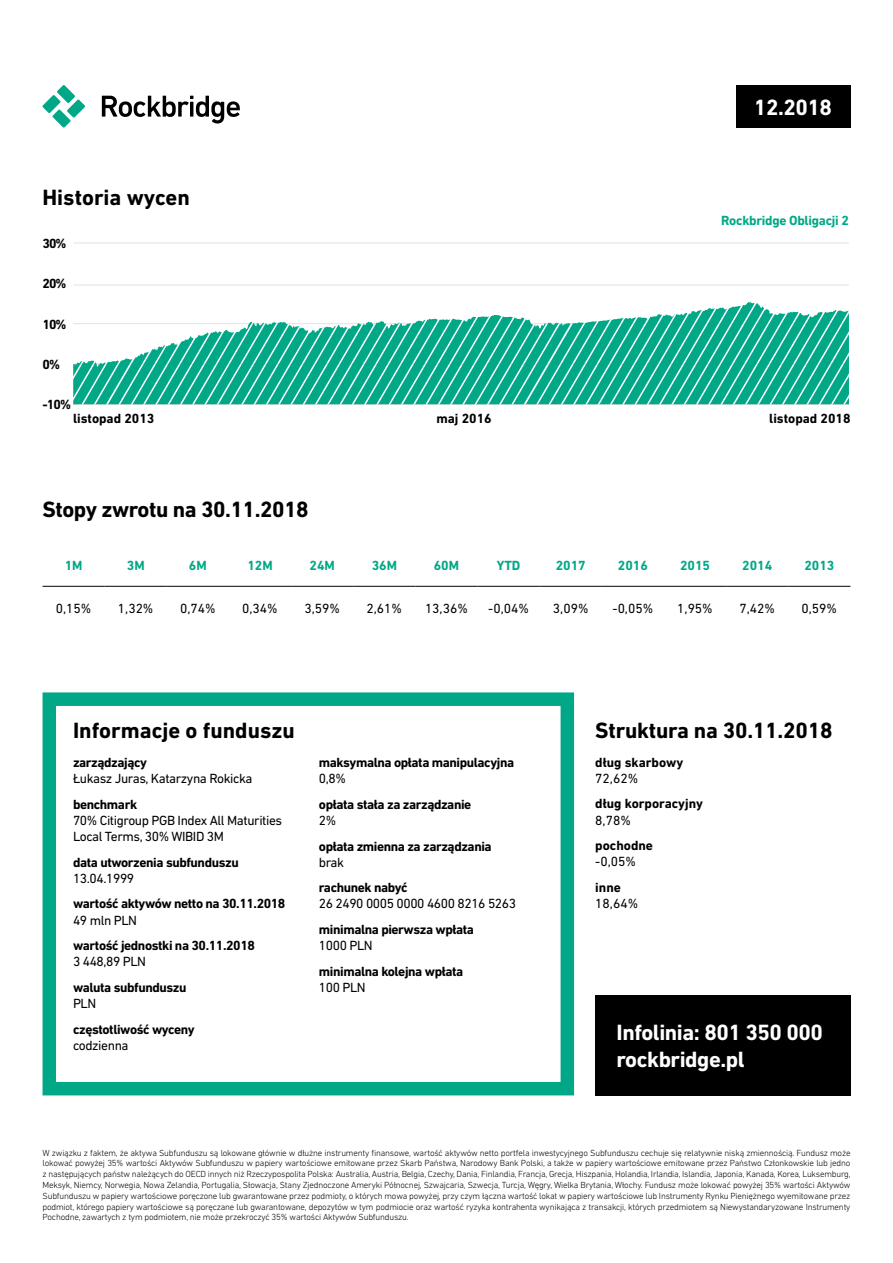
<style>
.page{position:relative;width:893px;height:1263px;background:#fff}
.page>*{position:absolute;margin:0;border:0;box-sizing:border-box;transform-origin:0 0}
.t1{font:700 22.5px "DIN Next LT Pro";letter-spacing:-.01em;color:#000}
.t2{font:700 22.5px/27px "DIN Next LT Pro";letter-spacing:-.02em;color:#fff}
.t3{font:700 13.5px "DIN Next LT Pro";letter-spacing:-.03em;color:#000}
.t4{font:13.5px/16.2px "DIN Next LT Pro";letter-spacing:-.03em;color:#000}
.t5{font:700 13.5px "DIN Next LT Pro";color:#000}
.t6{font:700 13.5px "DIN Next LT Pro";color:#00a887}
.t7{font:700 13.5px "DIN Next LT Pro";letter-spacing:-.02em;color:#00a887}
.t8{font:300 9px/10.8px "DIN Next LT Pro";letter-spacing:-.02em;color:#000;text-align:justify}
</style>
<div class="page">
<div style="left:595px;top:995px;width:255px;height:100px;background:#000"></div>
<svg style="left:42px;top:85px;width:43px;height:43px"></svg>
<svg style="left:102px;top:96px;width:138px;height:28px"></svg>
<div style="left:736px;top:85px;width:114px;height:43px;background:#000"></div>
<div style="left:43px;top:692px;width:531px;height:403px;border:14px solid #00a887"></div>
<hr style="left:73px;top:404px;width:776px;height:1px;background:#e3e3e3">
<hr style="left:73px;top:243px;width:776px;height:1px;background:#e3e3e3">
<svg style="left:73px;top:302px;width:776px;height:102px;fill:#00a887"></svg>
<hr style="left:73px;top:285px;width:776px;height:1px;background:#e3e3e3">
<hr style="left:43px;top:586px;width:62px;height:1px;background:#000">
<hr style="left:105px;top:586px;width:62px;height:1px;background:#000">
<hr style="left:167px;top:586px;width:62px;height:1px;background:#000">
<hr style="left:229px;top:586px;width:62px;height:1px;background:#000">
<hr style="left:291px;top:586px;width:62px;height:1px;background:#000">
<hr style="left:353px;top:586px;width:62px;height:1px;background:#000">
<hr style="left:415px;top:586px;width:63px;height:1px;background:#000">
<hr style="left:478px;top:586px;width:62px;height:1px;background:#000">
<hr style="left:540px;top:586px;width:62px;height:1px;background:#000">
<hr style="left:602px;top:586px;width:62px;height:1px;background:#000">
<hr style="left:664px;top:586px;width:62px;height:1px;background:#000">
<hr style="left:726px;top:586px;width:62px;height:1px;background:#000">
<hr style="left:788px;top:586px;width:62px;height:1px;background:#000">
<h1 class="t1" style="left:43px;top:185px;width:149px">Historia wycen</h1>
<h2 class="t3" style="left:43px;top:235px;width:26px">30%</h2>
<h2 class="t3" style="left:43px;top:276px;width:26px">20%</h2>
<h2 class="t3" style="left:43px;top:316px;width:26px">10%</h2>
<h2 class="t3" style="left:43px;top:356px;width:19px">0%</h2>
<h2 class="t3" style="left:43px;top:397px;width:30px">-10%</h2>
<h1 class="t2" style="left:754px;top:94px;width:80px">12.2018</h1>
<h2 class="t7" style="left:721px;top:213px;width:129px">Rockbridge Obligacji 2</h2>
<h2 class="t5" style="left:73px;top:411px;width:83px">listopad 2013</h2>
<h2 class="t3" style="left:436px;top:411px;width:57px">maj 2016</h2>
<h2 class="t5" style="left:769px;top:411px;width:83px">listopad 2018</h2>
<h1 class="t1" style="left:43px;top:496px;width:268px">Stopy zwrotu na 30.11.2018</h1>
<h2 class="t6" style="left:65px;top:557px;width:19px">1M</h2>
<h2 class="t6" style="left:127px;top:557px;width:19px">3M</h2>
<h2 class="t6" style="left:189px;top:557px;width:19px">6M</h2>
<h2 class="t6" style="left:247px;top:557px;width:27px">12M</h2>
<h2 class="t6" style="left:309px;top:557px;width:27px">24M</h2>
<h2 class="t6" style="left:372px;top:557px;width:27px">36M</h2>
<h2 class="t6" style="left:434px;top:557px;width:27px">60M</h2>
<h2 class="t6" style="left:497px;top:557px;width:25px">YTD</h2>
<h2 class="t6" style="left:556px;top:557px;width:32px">2017</h2>
<h2 class="t6" style="left:618px;top:557px;width:32px">2016</h2>
<h2 class="t6" style="left:680px;top:557px;width:32px">2015</h2>
<h2 class="t6" style="left:742px;top:557px;width:32px">2014</h2>
<h2 class="t6" style="left:804px;top:557px;width:32px">2013</h2>
<h2 class="t4" style="left:56px;top:600px;width:37px">0,15%</h2>
<h2 class="t4" style="left:118px;top:600px;width:37px">1,32%</h2>
<h2 class="t4" style="left:180px;top:600px;width:37px">0,74%</h2>
<h2 class="t4" style="left:242px;top:600px;width:37px">0,34%</h2>
<h2 class="t4" style="left:304px;top:600px;width:37px">3,59%</h2>
<h2 class="t4" style="left:366px;top:600px;width:37px">2,61%</h2>
<h2 class="t4" style="left:425px;top:600px;width:44px">13,36%</h2>
<h2 class="t4" style="left:488px;top:600px;width:42px">-0,04%</h2>
<h2 class="t4" style="left:553px;top:600px;width:37px">3,09%</h2>
<h2 class="t4" style="left:612px;top:600px;width:42px">-0,05%</h2>
<h2 class="t4" style="left:677px;top:600px;width:37px">1,95%</h2>
<h2 class="t4" style="left:739px;top:600px;width:37px">7,42%</h2>
<h2 class="t4" style="left:801px;top:600px;width:37px">0,59%</h2>
<h1 class="t1" style="left:73px;top:718px;width:223px">Informacje o funduszu</h1>
<h2 class="t3" style="left:73px;top:755px;width:76px">zarządzający</h2>
<h2 class="t4" style="left:73px;top:770px;width:181px">Łukasz Juras, Katarzyna Rokicka</h2>
<h2 class="t3" style="left:73px;top:796px;width:66px">benchmark</h2>
<h2 class="t4" style="left:73px;top:812px;width:211px">70% Citigroup PGB Index All Maturities<br>Local Terms, 30% WIBID 3M</h2>
<h2 class="t3" style="left:73px;top:854px;width:167px">data utworzenia subfunduszu</h2>
<h2 class="t4" style="left:73px;top:870px;width:63px">13.04.1999</h2>
<h2 class="t3" style="left:73px;top:896px;width:214px">wartość aktywów netto na 30.11.2018</h2>
<h2 class="t4" style="left:73px;top:912px;width:66px">49 mln PLN</h2>
<h2 class="t3" style="left:73px;top:938px;width:183px">wartość jednostki na 30.11.2018</h2>
<h2 class="t4" style="left:73px;top:953px;width:75px">3 448,89 PLN</h2>
<h2 class="t3" style="left:73px;top:979px;width:115px">waluta subfunduszu</h2>
<h2 class="t4" style="left:73px;top:995px;width:25px">PLN</h2>
<h2 class="t3" style="left:73px;top:1021px;width:123px">częstotliwość wyceny</h2>
<h2 class="t4" style="left:73px;top:1037px;width:57px">codzienna</h2>
<h2 class="t3" style="left:319px;top:755px;width:197px">maksymalna opłata manipulacyjna</h2>
<h2 class="t4" style="left:319px;top:770px;width:29px">0,8%</h2>
<h2 class="t3" style="left:319px;top:796px;width:154px">opłata stała za zarządzanie</h2>
<h2 class="t4" style="left:319px;top:812px;width:19px">2%</h2>
<h2 class="t3" style="left:319px;top:838px;width:174px">opłata zmienna za zarządzania</h2>
<h2 class="t4" style="left:319px;top:854px;width:27px">brak</h2>
<h2 class="t3" style="left:319px;top:880px;width:90px">rachunek nabyć</h2>
<h2 class="t4" style="left:319px;top:895px;width:199px">26 2490 0005 0000 4600 8216 5263</h2>
<h2 class="t3" style="left:319px;top:921px;width:157px">minimalna pierwsza wpłata</h2>
<h2 class="t4" style="left:319px;top:937px;width:55px">1000 PLN</h2>
<h2 class="t3" style="left:319px;top:963px;width:146px">minimalna kolejna wpłata</h2>
<h2 class="t4" style="left:319px;top:979px;width:48px">100 PLN</h2>
<h1 class="t1" style="left:595px;top:718px;width:239px">Struktura na 30.11.2018</h1>
<h2 class="t5" style="left:595px;top:754px;width:89px">dług skarbowy</h2>
<h2 class="t4" style="left:595px;top:770px;width:44px">72,62%</h2>
<h2 class="t5" style="left:595px;top:796px;width:109px">dług korporacyjny</h2>
<h2 class="t4" style="left:595px;top:812px;width:37px">8,78%</h2>
<h2 class="t5" style="left:595px;top:838px;width:59px">pochodne</h2>
<h2 class="t4" style="left:595px;top:853px;width:42px">-0,05%</h2>
<h2 class="t3" style="left:595px;top:879px;width:27px">inne</h2>
<h2 class="t4" style="left:595px;top:895px;width:44px">18,64%</h2>
<h1 class="t2" style="left:617px;top:1019px;width:208px">Infolinia: 801 350 000 rockbridge.pl</h1>
<p class="t8" style="left:43px;top:1147px;width:810px">W związku z faktem, że aktywa Subfunduszu są lokowane głównie w dłużne instrumenty finansowe, wartość aktywów netto portfela inwestycyjnego Subfunduszu cechuje się relatywnie niską zmiennością. Fundusz może lokować powyżej 35% wartości Aktywów Subfunduszu w papiery wartościowe emitowane przez Skarb Państwa, Narodowy Bank Polski, a także w papiery wartościowe emitowane przez Państwo Członkowskie lub jedno z następujących państw należących do OECD innych niż Rzeczypospolita Polska: Australia, Austria, Belgia, Czechy, Dania, Finlandia, Francja, Grecja, Hiszpania, Holandia, Irlandia, Islandia, Japonia, Kanada, Korea, Luksemburg, Meksyk, Niemcy, Norwegia, Nowa Zelandia, Portugalia, Słowacja, Stany Zjednoczone Ameryki Północnej, Szwajcaria, Szwecja, Turcja, Węgry, Wielka Brytania, Włochy. Fundusz może lokować powyżej 35% wartości Aktywów Subfunduszu w papiery wartościowe poręczone lub gwarantowane przez podmioty, o których mowa powyżej, przy czym łączna wartość lokat w papiery wartościowe lub Instrumenty Rynku Pieniężnego wyemitowane przez podmiot, którego papiery wartościowe są poręczane lub gwarantowane, depozytów w tym podmiocie oraz wartość ryzyka kontrahenta wynikająca z transakcji, których przedmiotem są Niewystandaryzowane Instrumenty Pochodne, zawartych z tym podmiotem, nie może przekroczyć 35% wartości Aktywów Subfunduszu.</p>
</div>
